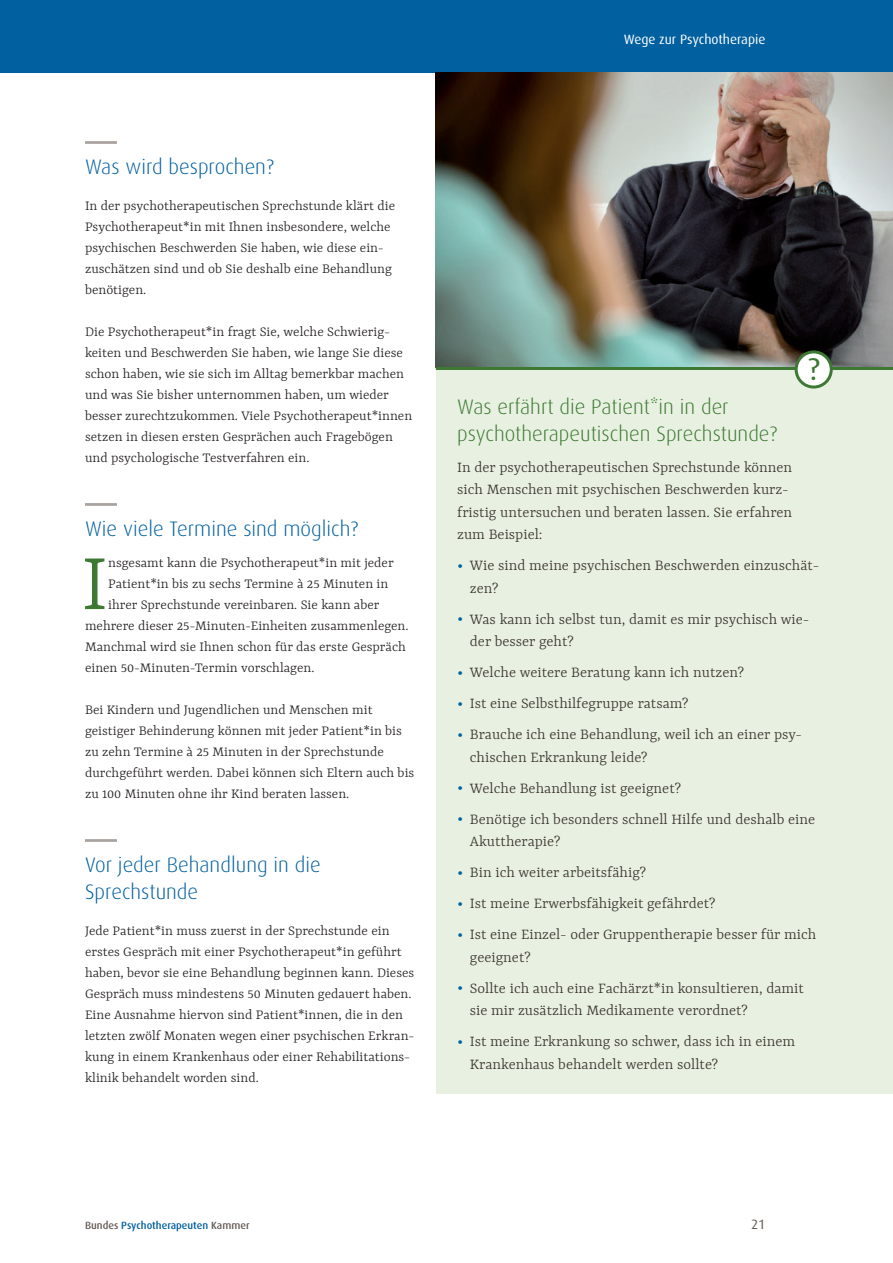
<style>
.page{position:relative;width:893px;height:1263px;background:#fff}
.page>*{position:absolute;margin:0;border:0;box-sizing:border-box;transform-origin:0 0}
.Fliesstext_mit_In{font:300 88.95px "Yrsa";color:#3d7932}
.t1{font:31.5px "Dax";color:#3d7932}
.H2_headline{font:300 21px/27px "Dax";color:#0060a0}
.H2_headline_-_Kasten{font:300 21px/27px "Dax";color:#3d7932}
.Fliestext_Kasten{font:300 16.5px/22.5px "Yrsa";color:#3a332f}
.Fliesstext{font:300 15px/21px "Yrsa";color:#231f20}
.Fliesstext_mit_In-2{font:300 15px "Yrsa";color:#231f20}
.t2{font:13.5px "Dax";color:#fff}
.t3{font:13.5px "Dax";color:#655c57}
.t4{font:500 10.5px "Dax";color:#0060a0}
.s1{font-family:"Dax";font-weight:400;font-size:19.5px;color:#0060a0}
.s2{color:#655c57}
</style>
<div class="page">
<div style="left:0;top:0;width:893px;height:72px;background:#0060a0"></div>
<img style="left:436px;top:72px;width:457px;height:295px">
<hr style="left:85px;top:141px;width:32px;height:3px;background:#a8a19d">
<hr style="left:85px;top:503px;width:32px;height:3px;background:#a8a19d">
<hr style="left:85px;top:839px;width:32px;height:3px;background:#a8a19d">
<div style="left:436px;top:369px;width:457px;height:725px;background:#e6f0de"></div>
<hr style="left:436px;top:367px;width:457px;height:3px;background:#3d7932">
<div style="left:796px;top:352px;width:35px;height:35px;background:#fff;border-radius:50%"></div>
<div style="left:795px;top:350px;width:38px;height:39px;border:3px solid #3d7932;border-radius:50%"></div>
<p class="t2" style="left:624px;top:32px;width:143px">Wege zur Psychotherapie</p>
<h2 class="H2_headline" style="left:85px;top:153px;width:190px">Was wird besprochen?</h2>
<p class="Fliesstext" style="left:85px;top:195px;width:312px">In der psychotherapeutischen Sprechstunde klärt die Psychotherapeut*in mit Ihnen insbesondere, welche psychischen Beschwerden Sie haben, wie diese ein&shy;zuschätzen sind und ob Sie deshalb eine Behandlung benötigen.</p>
<p class="Fliesstext" style="left:85px;top:321px;width:329px">Die Psychotherapeut*in fragt Sie, welche Schwierig&shy;keiten und Beschwerden Sie haben, wie lange Sie diese schon haben, wie sie sich im Alltag bemerkbar machen und was Sie bisher unternommen haben, um wieder besser zurechtzukommen. Viele Psychotherapeut*innen setzen in diesen ersten Gesprächen auch Fragebögen und psychologische Testverfahren ein.</p>
<h2 class="H2_headline" style="left:85px;top:515px;width:275px">Wie viele Termine sind möglich?</h2>
<p class="Fliesstext_mit_In" style="left:81px;top:536px;width:28px">I</p>
<p class="Fliesstext_mit_In-2" style="left:108px;top:555px;width:287px">nsgesamt kann die Psychotherapeut*in mit jeder</p>
<p class="Fliesstext_mit_In-2" style="left:108px;top:576px;width:282px">Patient*in bis zu sechs Termine à 25 Minuten in</p>
<p class="Fliesstext_mit_In-2" style="left:108px;top:597px;width:273px">ihrer Sprechstunde vereinbaren. Sie kann aber</p>
<p class="Fliesstext_mit_In-2" style="left:85px;top:618px;width:325px">mehrere dieser 25-Minuten-Einheiten zusammenlegen.</p>
<p class="Fliesstext_mit_In-2" style="left:85px;top:639px;width:322px">Manchmal wird sie Ihnen schon für das erste Gespräch</p>
<p class="Fliesstext_mit_In-2" style="left:85px;top:660px;width:231px">einen 50-Minuten-Termin vorschlagen.</p>
<p class="Fliesstext" style="left:85px;top:699px;width:331px">Bei Kindern und Jugendlichen und Menschen mit geistiger Behinderung können mit jeder Patient*in bis zu zehn Termine à 25 Minuten in der Sprechstunde durchgeführt werden. Dabei können sich Eltern auch bis zu 100 Minuten ohne ihr Kind beraten lassen.</p>
<h2 class="H2_headline" style="left:85px;top:851px;width:237px">Vor jeder Behandlung in die<br>Sprechstunde</h2>
<p class="Fliesstext" style="left:85px;top:919px;width:331px">Jede Patient*in muss zuerst in der Sprechstunde ein erstes Gespräch mit einer Psychotherapeut*in geführt haben, bevor sie eine Behandlung beginnen kann. Dieses Gespräch muss mindestens 50 Minuten gedauert haben.<br>Eine Ausnahme hiervon sind Patient*innen, die in den letzten zwölf Monaten wegen einer psychischen Erkran&shy;kung in einem Krankenhaus oder einer Rehabilitations&shy;klinik behandelt worden sind.</p>
<h2 class="t1" style="left:807px;top:352px;width:14px">?</h2>
<p class="H2_headline_-_Kasten" style="left:457px;top:393px;width:322px">Was erfährt die Patient*in in der psychotherapeutischen Sprechstunde?</p>
<p class="Fliestext_Kasten" style="left:457px;top:455px;width:337px">In der psychotherapeutischen Sprechstunde können sich Menschen mit psychischen Beschwerden kurz&shy;fristig untersuchen und beraten lassen. Sie erfahren zum Beispiel:</p>
<p class="Fliestext_Kasten" style="left:470px;top:554px;width:351px;text-indent:-13px"><span class="s1">•</span> Wie sind meine psychischen Beschwerden einzuschät&shy;zen?</p>
<p class="Fliestext_Kasten" style="left:470px;top:607px;width:341px;text-indent:-13px"><span class="s1">•</span> Was kann ich selbst tun, damit es mir psychisch wie&shy;der besser geht?</p>
<p class="Fliestext_Kasten" style="left:457px;top:661px;width:288px"><span class="s1">•</span> Welche weitere Beratung kann ich nutzen?</p>
<p class="Fliestext_Kasten" style="left:457px;top:692px;width:233px"><span class="s1">•</span> Ist eine Selbsthilfegruppe ratsam?</p>
<p class="Fliestext_Kasten" style="left:470px;top:723px;width:334px;text-indent:-13px"><span class="s1">•</span> Brauche ich eine Behandlung, weil ich an einer psy&shy;chischen Erkrankung leide?</p>
<p class="Fliestext_Kasten" style="left:457px;top:777px;width:225px"><span class="s1">•</span> Welche Behandlung ist geeignet?</p>
<p class="Fliestext_Kasten" style="left:470px;top:808px;width:347px;text-indent:-13px"><span class="s1">•</span> Benötige ich besonders schnell Hilfe und deshalb eine<br>Akuttherapie?</p>
<p class="Fliestext_Kasten" style="left:457px;top:861px;width:191px"><span class="s1">•</span> Bin ich weiter arbeitsfähig?</p>
<p class="Fliestext_Kasten" style="left:457px;top:892px;width:260px"><span class="s1">•</span> Ist meine Erwerbsfähigkeit gefährdet?</p>
<p class="Fliestext_Kasten" style="left:470px;top:923px;width:348px;text-indent:-13px"><span class="s1">•</span> Ist eine Einzel- oder Gruppentherapie besser für mich geeignet?</p>
<p class="Fliestext_Kasten" style="left:470px;top:977px;width:336px;text-indent:-13px"><span class="s1">•</span> Sollte ich auch eine Fachärzt*in konsultieren, damit sie mir zusätzlich Medikamente verordnet?</p>
<p class="Fliestext_Kasten" style="left:470px;top:1030px;width:327px;text-indent:-13px"><span class="s1">•</span> Ist meine Erkrankung so schwer, dass ich in einem<br>Krankenhaus behandelt werden sollte?</p>
<p class="t4" style="left:85px;top:1219px;width:166px"><span class="s2">Bundes</span> Psychotherapeuten <span class="s2">Kammer</span></p>
<p class="t3" style="left:751px;top:1216px;width:16px">21</p>
</div>
